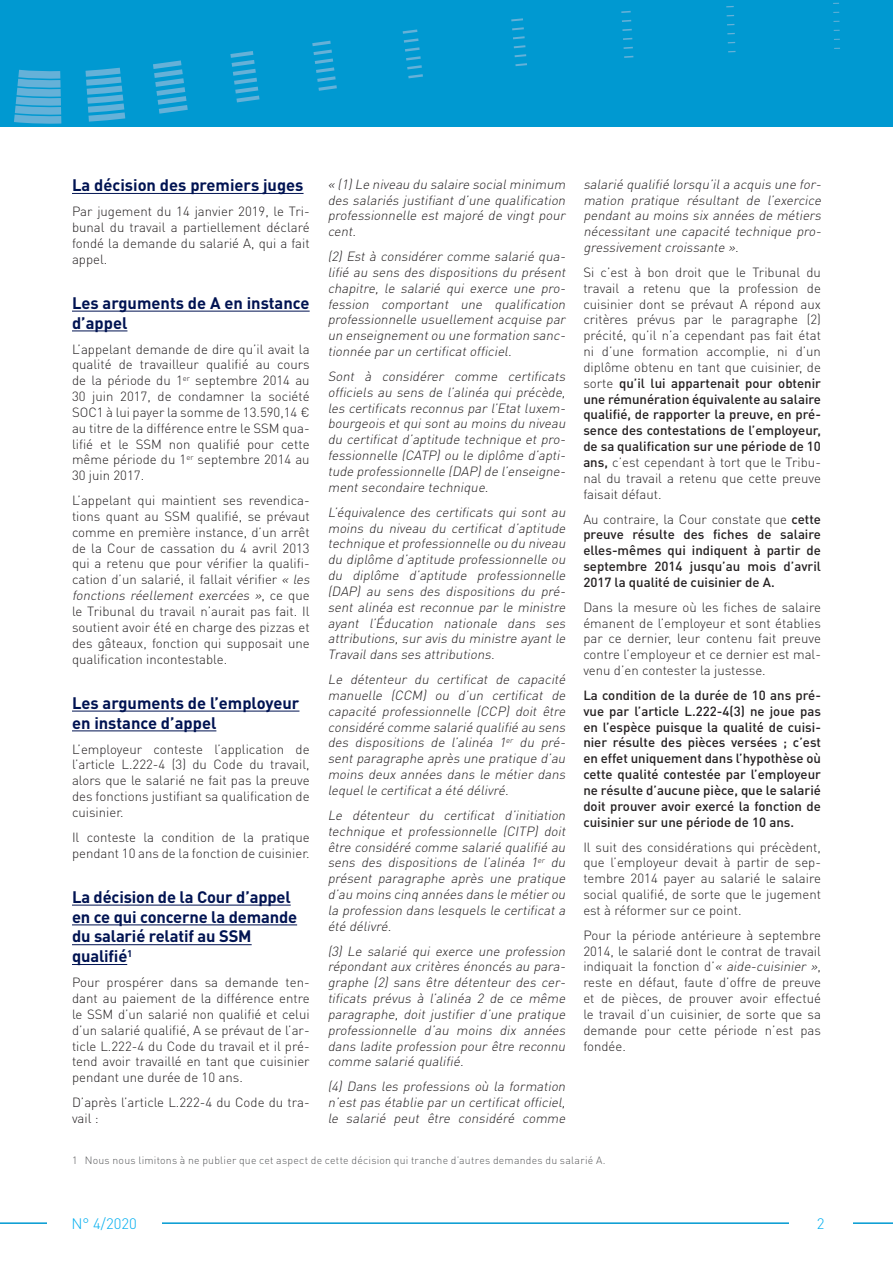
<style>
.page{position:relative;width:893px;height:1263px;background:#fff}
.page>*{position:absolute;margin:0;border:0;box-sizing:border-box;transform-origin:0 0}
.Soustitre_1{font:700 16.5px/19.8px "DIN Pro";letter-spacing:-.01em;color:#001352}
.t1{font:300 15px "DIN Pro";color:#00aeef}
.texte_courant{font:300 13.2px/15.9px "DIN Pro";color:#231f20;text-align:justify}
.texte_courant-2{font:italic 300 13.2px/15.9px "DIN Pro";color:#231f20;text-align:justify}
.texte_courant-3{font:500 13.2px/15.9px "DIN Pro";color:#231f20;text-align:justify}
.footnote{font:300 10.5px "DIN Pro";letter-spacing:.02em;color:#57585a}
.s1{font-style:italic}
.s2{font-weight:500}
.s3{font-weight:300}
</style>
<div class="page">
<hr style="left:0;top:1222px;width:893px;height:2px;background:#0099d1">
<div style="left:0;top:0;width:893px;height:126px;background:#0099d1"></div>
<svg style="left:511px;top:18px;width:12px;height:3px"></svg>
<svg style="left:621px;top:11px;width:10px;height:2px"></svg>
<svg style="left:512px;top:27px;width:12px;height:3px"></svg>
<svg style="left:622px;top:20px;width:9px;height:2px"></svg>
<svg style="left:513px;top:36px;width:12px;height:3px"></svg>
<svg style="left:622px;top:29px;width:10px;height:2px"></svg>
<svg style="left:514px;top:45px;width:11px;height:3px"></svg>
<svg style="left:623px;top:38px;width:9px;height:2px"></svg>
<svg style="left:515px;top:54px;width:11px;height:3px"></svg>
<svg style="left:624px;top:47px;width:9px;height:2px"></svg>
<svg style="left:14px;top:70px;width:47px;height:54px;background:#4fabd6"></svg>
<svg style="left:86px;top:68px;width:39px;height:54px"></svg>
<svg style="left:153px;top:60px;width:35px;height:54px"></svg>
<svg style="left:230px;top:51px;width:30px;height:51px"></svg>
<svg style="left:312px;top:41px;width:25px;height:50px"></svg>
<svg style="left:403px;top:29px;width:20px;height:49px"></svg>
<svg style="left:515px;top:63px;width:12px;height:3px"></svg>
<svg style="left:624px;top:56px;width:9px;height:2px"></svg>
<div style="left:789px;top:1217px;width:64px;height:46px;background:#fff"></div>
<div style="left:47px;top:1217px;width:115px;height:46px;background:#fff"></div>
<hr style="left:72px;top:193px;width:232px;height:1px;background:#001352">
<hr style="left:72px;top:311px;width:238px;height:1px;background:#001352">
<hr style="left:72px;top:330px;width:55px;height:1px;background:#001352">
<hr style="left:72px;top:711px;width:227px;height:1px;background:#001352">
<hr style="left:72px;top:730px;width:144px;height:1px;background:#001352">
<hr style="left:72px;top:905px;width:219px;height:1px;background:#001352">
<hr style="left:72px;top:924px;width:225px;height:1px;background:#001352">
<hr style="left:72px;top:944px;width:180px;height:1px;background:#001352">
<hr style="left:72px;top:964px;width:55px;height:1px;background:#001352">
<p class="texte_courant-2" style="left:328px;top:175px;width:242px">« (1)Le niveau du salaire socialminimum des salariés justifiant d’une qualification professionnelle est majoré de vingt pour cent.</p>
<p class="texte_courant-2" style="left:328px;top:248px;width:242px">(2) Est à considérer comme salarié qua&shy;lifié au sens des dispositions du présent chapitre, le salarié qui exerce une pro&shy;fession comportant une qualification professionnelle usuellement acquise par un enseignementou une formation sanc&shy;tionnée parun certificatofficiel.</p>
<p class="texte_courant-2" style="left:328px;top:368px;width:242px">Sont à considérer comme certificats officiels au sens de l’alinéa qui précède, les certificats reconnus par l’Etat luxem&shy;bourgeois etquisontau moins du niveau du certificat d’aptitude technique et pro&shy;fessionnelle (CATP) ou le diplôme d’apti&shy;tude professionnelle (DAP)de l’enseigne&shy;mentsecondaire technique.</p>
<p class="texte_courant-2" style="left:328px;top:503px;width:242px">L’équivalence des certificats qui sont au moins du niveau du certificat d’aptitude technique etprofessionnelle ou du niveau du diplôme d’aptitude professionnelle ou du diplôme d’aptitude professionnelle (DAP) au sens des dispositions du pré&shy;sent alinéa est reconnue par le ministre ayant l’Éducation nationale dans ses attributions,suravis du ministre ayantle Travaildans ses attributions.</p>
<p class="texte_courant-2" style="left:328px;top:671px;width:242px">Le détenteur du certificat de capacité manuelle (CCM) ou d’un certificat de capacité professionnelle (CCP) doit être considéré comme salarié qualifié au sens des dispositions de l’alinéa 1<sup>er</sup> du pré&shy;sentparagraphe après une pratique d’au moins deux années dans le métier dans lequelle certificata été délivré.</p>
<p class="texte_courant-2" style="left:328px;top:806px;width:242px">Le détenteur du certificat d’initiation technique et professionnelle (CITP) doit être considéré comme salarié qualifié au sens des dispositions de l’alinéa 1<sup>er</sup> du présent paragraphe après une pratique d’au moins cinq années dans le métierou la profession dans lesquels le certificata été délivré.</p>
<p class="texte_courant-2" style="left:328px;top:942px;width:242px">(3) Le salarié qui exerce une profession répondant aux critères énoncés au para&shy;graphe (2) sans être détenteur des cer&shy;tificats prévus à l’alinéa 2 de ce même paragraphe, doit justifier d’une pratique professionnelle d’au moins dix années dans ladite profession pour être reconnu comme salarié qualifié.</p>
<p class="texte_courant-2" style="left:328px;top:1078px;width:242px">(4) Dans les professions où la formation n’estpas établie parun certificatofficiel, le salarié peut être considéré comme</p>
<p class="Soustitre_1" style="left:72px;top:175px;width:233px">La décision des premiers juges</p>
<p class="texte_courant" style="left:72px;top:203px;width:239px">Par jugement du 14 janvier 2019, le Tri&shy;bunal du travail a partiellement déclaré fondé la demande du salarié A, qui a fait appel.</p>
<p class="Soustitre_1" style="left:72px;top:292px;width:239px">Les arguments de A en instance d’appel</p>
<p class="texte_courant" style="left:72px;top:340px;width:239px">L’appelant demande de dire qu’il avait la qualité de travailleur qualifié au cours de la période du 1<sup>er</sup> septembre 2014 au 30 juin 2017, de condamner la société SOC1 à lui payer la somme de 13.590,14 € au titre de la différence entre le SSM qua&shy;lifié et le SSM non qualifié pour cette même période du 1<sup>er</sup> septembre 2014 au 30 juin 2017.</p>
<p class="texte_courant" style="left:72px;top:492px;width:242px;text-align:left">L’appelant qui maintient ses revendica&shy;tions quant au SSM qualifié, se prévaut comme en première instance, d’un arrêt de la Cour de cassation du 4 avril 2013 qui a retenu que pour vérifier la qualifi&shy;cation d’un salarié, il fallait vérifier <span class="s1">« les fonctions réellement exercées »</span>, c e q u e le Tribunal du travail n’aurait pas fait. Il soutient avoir été en charge des pizzas et des gâteaux, fonction qui supposait une qualification incontestable.</p>
<p class="Soustitre_1" style="left:72px;top:692px;width:229px">Les arguments de l’employeur en instance d’appel</p>
<p class="texte_courant" style="left:72px;top:740px;width:239px">L’employeur conteste l’application de l’article L.222-4 (3) du Code du travail, alors que le salarié ne fait pas la preuve des fonctions justifiant sa qualification de cuisinier.</p>
<p class="texte_courant" style="left:72px;top:828px;width:239px">Il conteste la condition de la pratique pendant 10 ans de la fonction de cuisinier.</p>
<p class="Soustitre_1" style="left:72px;top:886px;width:227px">La décision de la Cour d’appel en ce qui concerne la demande du salarié relatif au SSM qualifié<sup>1</sup></p>
<p class="texte_courant" style="left:72px;top:974px;width:239px">Pour prospérer dans sa demande ten&shy;dant au paiement de la différence entre le SSM d’un salarié non qualifié et celui d’un salarié qualifié, A se prévaut de l’ar&shy;ticle L.222-4 du Code du travail et il pré&shy;tend avoir travaillé en tant que cuisinier pendant une durée de 10 ans.</p>
<p class="texte_courant" style="left:72px;top:1094px;width:239px">D’après l’article L.222-4 du Code du tra&shy;vail :</p>
<p class="footnote" style="left:72px;top:1153px;width:535px">1 Nous nous limitons à ne publier que cet aspect de cette décision qui tranche d’autres demandes du salarié A.</p>
<p class="texte_courant-2" style="left:583px;top:175px;width:242px">salarié qualifié lorsqu’ila acquis une for&shy;mation pratique résultant de l’exercice pendant au moins six années de métiers nécessitant une capacité technique pro&shy;gressivementcroissante ».</p>
<p class="texte_courant" style="left:583px;top:264px;width:239px">Si c’est à bon droit que le Tribunal du travail a retenu que la profession de cuisinier dont se prévaut A répond aux critères prévus par le paragraphe (2) précité, qu’il n’a cependant pas fait état ni d’une formation accomplie, ni d’un diplôme obtenu en tant que cuisinier, de sorte <span class="s2">qu’il lui appartenait pour obtenir une rémunération équivalente au salaire qualifié, de rapporter la preuve, en pré&shy;sence des contestations de l’employeur, de sa qualification sur une période de 10 ans,</span> c’est cependant à tort que le Tribu&shy;nal du travail a retenu que cette preuve faisait défaut.</p>
<p class="texte_courant-3" style="left:583px;top:510px;width:239px"><span class="s3">Au contraire, la Cour constate que</span> cette preuve résulte des fiches de salaire elles-mêmes qui indiquent à partir de septembre 2014 jusqu’au mois d’avril 2017 la qualité de cuisinier de A.</p>
<p class="texte_courant" style="left:583px;top:598px;width:239px">Dans la mesure où les fiches de salaire émanent de l’employeur et sont établies par ce dernier, leur contenu fait preuve contre l’employeur et ce dernier est mal&shy;venu d’en contester la justesse.</p>
<p class="texte_courant-3" style="left:583px;top:687px;width:239px">La condition de la durée de 10 ans pré&shy;vue par l’article L.222-4(3) ne joue pas en l’espèce puisque la qualité de cuisi&shy;nier résulte des pièces versées ; c’est en effet uniquement dans l’hypothèse où cette qualité contestée par l’employeur ne résulte d’aucune pièce, que le salarié doit prouver avoir exercé la fonction de cuisinier sur une période de 10 ans.</p>
<p class="texte_courant" style="left:583px;top:838px;width:239px">Il suit des considérations qui précèdent, que l’employeur devait à partir de sep&shy;tembre 2014 payer au salarié le salaire social qualifié, de sorte que le jugement est à réformer sur ce point.</p>
<p class="texte_courant" style="left:583px;top:926px;width:239px">Pour la période antérieure à septembre 2014, le salarié dont le contrat de travail indiquait la fonction d’<span class="s1">« aide-cuisinier »</span>, reste en défaut, faute d’offre de preuve et de pièces, de prouver avoir effectué le travail d’un cuisinier, de sorte que sa demande pour cette période n’est pas fondée.</p>
<p class="t1" style="left:71px;top:1213px;width:67px">N° 4/2020</p>
<p class="t1" style="left:817px;top:1213px;width:9px">2</p>
</div>
